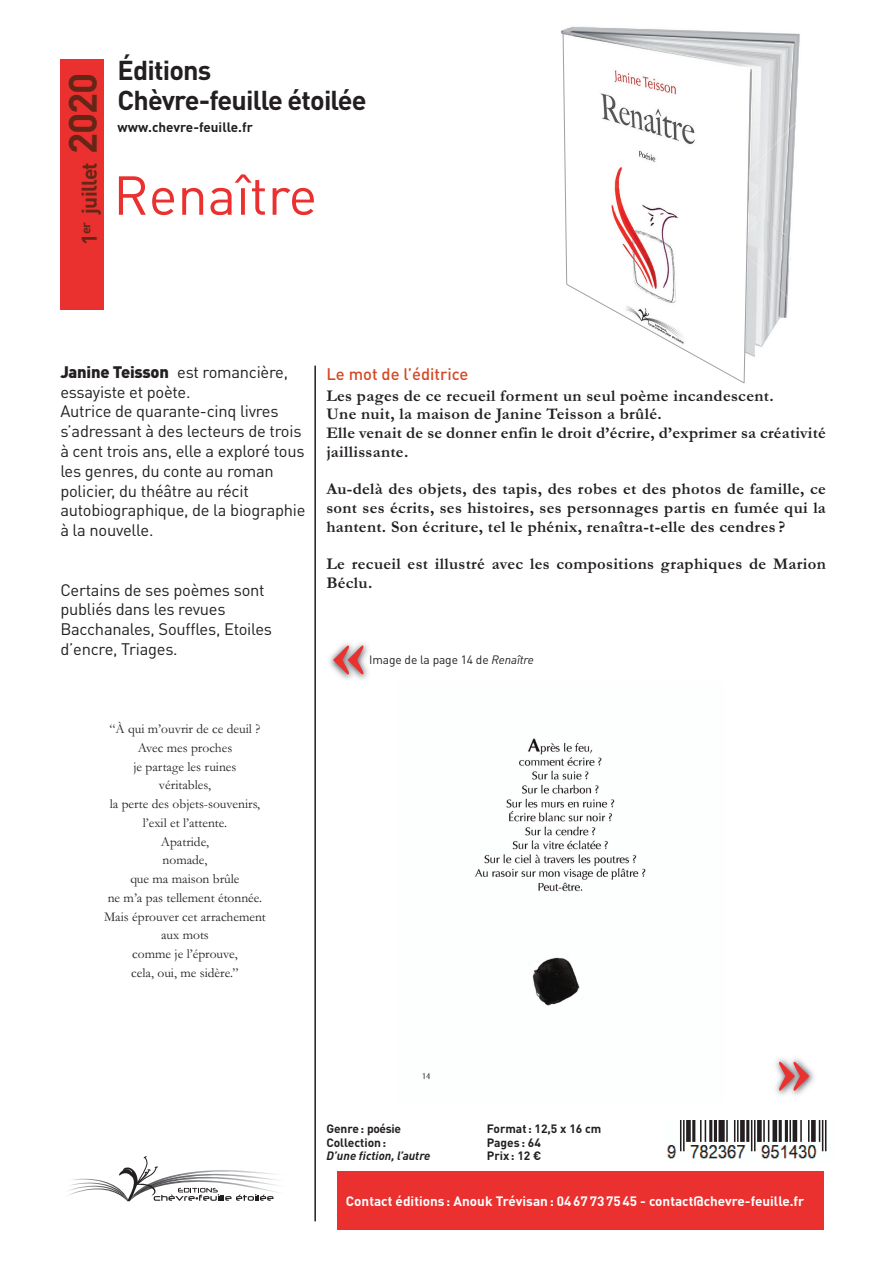
<style>
.page{position:relative;width:893px;height:1263px;background:#fff}
.page>*{position:absolute;margin:0;border:0;box-sizing:border-box;transform-origin:0 0}
.t1{font:54px "DINOT";color:#ea3130}
.t2{font:700 27px/30px "DINOT";letter-spacing:-.03em;color:#231f20}
.t3{font:700 21px "DINOT";letter-spacing:-.03em;color:#652517}
.t4{font:700 16.5px/18.8px "Garamond";letter-spacing:.02em;color:#231f20}
.t5{font:16.5px/19.8px "DINOT";letter-spacing:-.015em;color:#231f20}
.t6{font:500 16.5px "DINOT";color:#d44a26}
.t7{font:13.5px/18.8px "Garamond";color:#231f20;text-align:center}
.t8{font:700 13.5px "DINOT";color:#fff}
.t9{font:700 13.5px "DINOT";color:#231f20}
.t10{font:700 12px/13.5px "DINOT";color:#231f20}
.t11{font:12px "DINOT";letter-spacing:-.01em;color:#231f20}
.t12{font:italic 700 12px "DINOT";color:#231f20}
.s1{font-size:39px}
.s2{font-weight:900}
.s3{font-style:italic}
</style>
<div class="page">
<img style="left:329px;top:643px;width:39px;height:37px">
<svg style="left:333px;top:645px;width:30px;height:29px"></svg>
<div style="left:336px;top:1171px;width:488px;height:59px;background:#ea3130"></div>
<svg style="left:67px;top:1156px;width:212px;height:46px"></svg>
<hr style="left:314px;top:366px;width:2px;height:855px;background:#231f20">
<div style="left:60px;top:60px;width:44px;height:250px;background:#ea3130"></div>
<img style="left:667px;top:1121px;width:160px;height:38px">
<img style="left:561px;top:26px;width:239px;height:331px">
<img style="left:422px;top:738px;width:224px;height:341px">
<svg style="left:563px;top:30px;width:188px;height:353px"></svg>
<img style="left:775px;top:1058px;width:39px;height:37px">
<svg style="left:779px;top:1062px;width:30px;height:29px"></svg>
<p class="t3" style="left:82px;top:245px;width:173px;rotate:-90deg">1<sup>er</sup> juillet <span class="s1">2020</span></p>
<h2 class="t2" style="left:118px;top:58px;width:251px">Éditions<br>Chèvre-feuille étoilée</h2>
<p class="t9" style="left:118px;top:123px;width:137px">www.chevre-feuille.fr</p>
<h1 class="t1" style="left:113px;top:176px;width:205px">Renaître</h1>
<p class="t5" style="left:60px;top:364px;width:229px"><span class="s2">Janine Teisson</span> est romancière,</p>
<p class="t6" style="left:326px;top:368px;width:144px">Le mot de l’éditrice</p>
<p class="t5" style="left:60px;top:383px;width:247px">essayiste et poète.<br>Autrice de quarante-cinq livres s’adressant à des lecteurs de trois à cent trois ans, elle a exploré tous les genres, du conte au roman policier, du théâtre au récit autobiographique, de la biographie à la nouvelle.</p>
<p class="t4" style="left:326px;top:385px;width:501px">Les pages de ce recueil forment un seul poème incandescent.<br>Une nuit, la maison de Janine Teisson a brûlé.<br>Elle venait de se donner enfin le droit d’écrire, d’exprimer sa créativité jaillissante.</p>
<p class="t4" style="left:326px;top:479px;width:501px;text-align:justify">Au-delà des objets, des tapis, des robes et des photos de famille, ce sont ses écrits, ses histoires, ses personnages partis en fumée qui la hantent. Son écriture, tel le phénix, renaîtra-t-elle des cendres ?</p>
<p class="t4" style="left:326px;top:554px;width:501px">Le recueil est illustré avec les compositions graphiques de Marion<br>Béclu.</p>
<p class="t5" style="left:60px;top:581px;width:213px">Certains de ses poèmes sont publiés dans les revues<br>Bacchanales, Souffles, Etoiles d’encre, Triages.</p>
<p class="t11" style="left:369px;top:656px;width:166px">Image de la page 14 de <span class="s3">Renaître</span></p>
<p class="t7" style="left:104px;top:719px;width:163px">“À qui m’ouvrir de ce deuil ?<br>Avec mes proches<br>je partage les ruines<br>véritables,<br>la perte des objets-souvenirs, l’exil et l’attente.<br>Apatride,<br>nomade,<br>que ma maison brûle<br>ne m’a pas tellement étonnée.<br>Mais éprouver cet arrachement aux mots<br>comme je l’éprouve,<br>cela, oui, me sidère.”</p>
<p class="t10" style="left:326px;top:1123px;width:76px">Genre: poésie<br>Collection:</p>
<p class="t12" style="left:326px;top:1151px;width:106px">D’une fiction, l’autre</p>
<p class="t10" style="left:487px;top:1123px;width:116px">Format: 12,5 x 16 cm<br>Pages: 64<br>Prix: 12 €</p>
<p class="t8" style="left:346px;top:1196px;width:460px">Contact éditions: Anouk Trévisan: 0467737545 - contact@chevre-feuille.fr</p>
</div>
